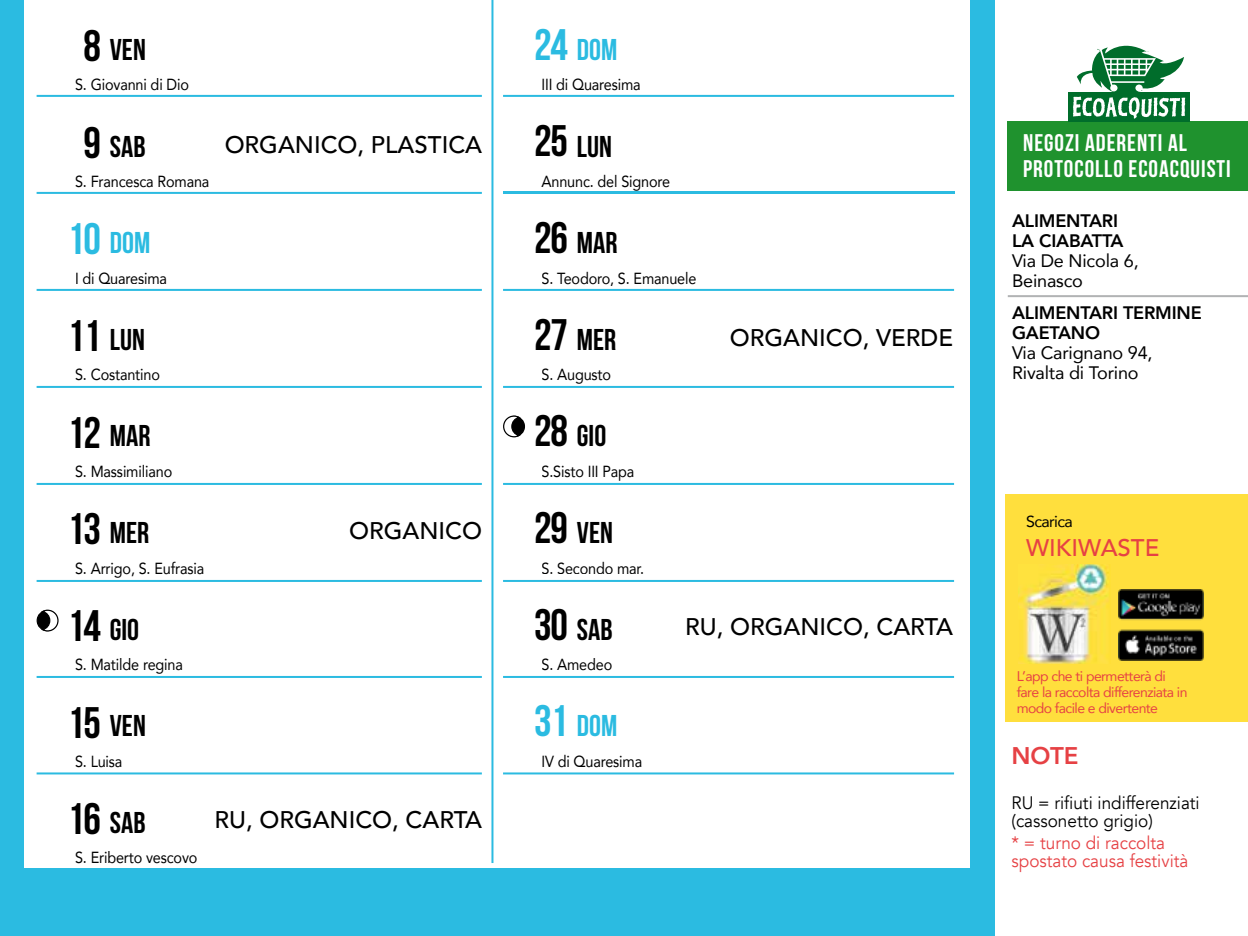
<style>
.page{position:relative;width:1248px;height:936px;background:#fff}
.page>*{position:absolute;margin:0;border:0;box-sizing:border-box;transform-origin:0 0}
.t1{font:44px/96.6px "Bebas Neue";letter-spacing:-.025em;color:#000;text-align:justify}
.t2{font:44px "Bebas Neue";color:#2bbbe1}
.t3{font:30px "Bebas Neue";color:#000}
.t4{font:30px "Bebas Neue";color:#2bbbe1}
.t5{font:500 24px "Avenir";color:#000}
.t6{font:24px/26px "Bebas Neue";letter-spacing:.04em;color:#fff}
.t7{font:500 24px "Avenir";color:#e64144}
.t8{font:800 24px "Avenir";color:#e64144}
.t9{font:18px/20px "Avenir";letter-spacing:-.01em;color:#000}
.t10{font:800 18px/20px "Avenir";letter-spacing:-.01em;color:#000}
.t11{font:18px/18px "Avenir";color:#000;scale:.95 1}
.t12{font:18px/18px "Avenir";color:#e64144;scale:.95 1}
.t13{font:16px "Avenir";letter-spacing:-.01em;color:#000;scale:.9 1}
.t14{font:16px "Avenir";letter-spacing:-.04em;color:#000}
.t15{font:14px/16px "Avenir";letter-spacing:-.04em;color:#e64144}
</style>
<div class="page">
<div style="left:1007px;top:121px;width:240px;height:70px;background:#1f922e"></div>
<div style="left:1068px;top:92px;width:121px;height:29px;background:#006d2b"></div>
<svg style="left:1073px;top:45px;width:112px;height:74px"></svg>
<div style="left:0;top:0;width:995px;height:935px;background:#2bbbe1"></div>
<div style="left:24px;top:0;width:945px;height:867px;background:#fff"></div>
<hr style="left:491px;top:0;width:2px;height:863px;background:#2bbbe1">
<hr style="left:503px;top:676px;width:450px;height:2px;background:#2bbbe1">
<hr style="left:503px;top:580px;width:450px;height:2px;background:#2bbbe1">
<hr style="left:503px;top:483px;width:450px;height:2px;background:#2bbbe1">
<hr style="left:503px;top:386px;width:450px;height:2px;background:#2bbbe1">
<hr style="left:503px;top:289px;width:450px;height:2px;background:#2bbbe1">
<hr style="left:503px;top:192px;width:450px;height:2px;background:#2bbbe1">
<hr style="left:503px;top:95px;width:450px;height:2px;background:#2bbbe1">
<hr style="left:503px;top:772px;width:450px;height:2px;background:#2bbbe1">
<hr style="left:37px;top:676px;width:445px;height:2px;background:#2bbbe1">
<hr style="left:37px;top:580px;width:445px;height:2px;background:#2bbbe1">
<hr style="left:37px;top:483px;width:445px;height:2px;background:#2bbbe1">
<hr style="left:37px;top:386px;width:445px;height:2px;background:#2bbbe1">
<hr style="left:37px;top:289px;width:445px;height:2px;background:#2bbbe1">
<hr style="left:37px;top:192px;width:445px;height:2px;background:#2bbbe1">
<hr style="left:37px;top:95px;width:445px;height:2px;background:#2bbbe1">
<hr style="left:37px;top:772px;width:445px;height:2px;background:#2bbbe1">
<div style="left:504px;top:416px;width:20px;height:20px;background:#000;border-radius:50%"></div>
<div style="left:503px;top:416px;width:22px;height:21px;border:1px solid #000;border-radius:50%"></div>
<svg style="left:503px;top:415px;width:19px;height:23px"></svg>
<div style="left:37px;top:610px;width:21px;height:21px;border:1px solid #000;border-radius:50%"></div>
<svg style="left:39px;top:609px;width:20px;height:23px"></svg>
<hr style="left:1007px;top:295px;width:240px;height:2px;background:#b1b3b4">
<div style="left:1005px;top:494px;width:242px;height:227px;background:#ffdf3d"></div>
<img style="left:1018px;top:564px;width:91px;height:99px">
<img style="left:1118px;top:589px;width:85px;height:32px">
<img style="left:1118px;top:629px;width:85px;height:31px">
<h1 class="t1" style="left:83px;top:-3px;width:19px">8<br>9</h1>
<h2 class="t3" style="left:110px;top:33px;width:37px">VEN</h2>
<p class="t13" style="left:75px;top:72px;width:128px">S. Giovanni di Dio</p>
<h2 class="t3" style="left:110px;top:130px;width:37px">SAB</h2>
<p class="t13" style="left:75px;top:168px;width:151px">S. Francesca Romana</p>
<h1 class="t2" style="left:67px;top:215px;width:35px">10</h1>
<h2 class="t4" style="left:110px;top:226px;width:42px">DOM</h2>
<p class="t13" style="left:75px;top:265px;width:104px">I di Quaresima</p>
<h3 class="t5" style="left:225px;top:124px;width:259px">ORGANICO, PLASTICA</h3>
<h1 class="t1" style="left:67px;top:287px;width:35px">11<br>12<br>13<br>14<br>15<br>16</h1>
<h2 class="t3" style="left:110px;top:323px;width:36px">LUN</h2>
<p class="t13" style="left:75px;top:362px;width:96px">S. Costantino</p>
<h2 class="t3" style="left:110px;top:419px;width:42px">MAR</h2>
<p class="t13" style="left:75px;top:458px;width:109px">S. Massimiliano</p>
<h2 class="t3" style="left:110px;top:516px;width:41px">MER</h2>
<p class="t13" style="left:75px;top:555px;width:145px">S. Arrigo, S. Eufrasia</p>
<h2 class="t3" style="left:110px;top:613px;width:31px">GIO</h2>
<p class="t13" style="left:75px;top:651px;width:121px">S. Matilde regina</p>
<h2 class="t3" style="left:110px;top:709px;width:37px">VEN</h2>
<p class="t13" style="left:75px;top:748px;width:54px">S. Luisa</p>
<h2 class="t3" style="left:110px;top:806px;width:37px">SAB</h2>
<h3 class="t5" style="left:349px;top:509px;width:134px">ORGANICO</h3>
<h3 class="t5" style="left:214px;top:798px;width:269px">RU, ORGANICO, CARTA</h3>
<h1 class="t2" style="left:534px;top:20px;width:35px">24</h1>
<h2 class="t4" style="left:577px;top:33px;width:42px">DOM</h2>
<p class="t13" style="left:541px;top:72px;width:112px">III di Quaresima</p>
<h1 class="t1" style="left:534px;top:92px;width:35px">25<br>26<br>27<br>28<br>29<br>30</h1>
<h2 class="t3" style="left:577px;top:130px;width:36px">LUN</h2>
<p class="t13" style="left:541px;top:168px;width:144px">Annunc. del Signore</p>
<h2 class="t3" style="left:577px;top:226px;width:42px">MAR</h2>
<p class="t13" style="left:541px;top:265px;width:174px">S. Teodoro, S. Emanuele</p>
<h3 class="t5" style="left:729px;top:316px;width:225px">ORGANICO, VERDE</h3>
<h2 class="t3" style="left:577px;top:323px;width:41px">MER</h2>
<p class="t13" style="left:541px;top:362px;width:79px">S. Augusto</p>
<h2 class="t3" style="left:577px;top:419px;width:31px">GIO</h2>
<p class="t13" style="left:541px;top:458px;width:105px">S.Sisto III Papa</p>
<h2 class="t3" style="left:577px;top:516px;width:37px">VEN</h2>
<p class="t13" style="left:541px;top:555px;width:115px">S. Secondo mar.</p>
<h3 class="t5" style="left:685px;top:606px;width:269px">RU, ORGANICO, CARTA</h3>
<h2 class="t3" style="left:577px;top:613px;width:37px">SAB</h2>
<p class="t13" style="left:541px;top:651px;width:80px">S. Amedeo</p>
<h1 class="t2" style="left:534px;top:696px;width:35px">31</h1>
<h2 class="t4" style="left:577px;top:709px;width:42px">DOM</h2>
<p class="t13" style="left:541px;top:748px;width:113px">IV di Quaresima</p>
<p class="t13" style="left:75px;top:845px;width:137px">S. Eriberto vescovo</p>
<h3 class="t6" style="left:1023px;top:129px;width:209px">NEGOZI ADERENTI AL<br>PROTOCOLLO ECOACQUISTI</h3>
<p class="t10" style="left:1011px;top:211px;width:113px">ALIMENTARI<br>LA CIABATTA</p>
<p class="t9" style="left:1011px;top:250px;width:128px">Via De Nicola 6,<br>Beinasco</p>
<p class="t10" style="left:1011px;top:303px;width:191px">ALIMENTARI TERMINE<br>GAETANO</p>
<p class="t9" style="left:1011px;top:342px;width:142px">Via Carignano 94,<br>Rivalta di Torino</p>
<p class="t14" style="left:1026px;top:509px;width:48px">Scarica</p>
<h3 class="t7" style="left:1026px;top:526px;width:135px">WIKIWASTE</h3>
<p class="t15" style="left:1016px;top:667px;width:172px">L’app che ti permetterà di fare la raccolta differenziata in modo facile e divertente</p>
<h3 class="t8" style="left:1011px;top:737px;width:68px">NOTE</h3>
<p class="t11" style="left:1011px;top:794px;width:199px">RU = rifiuti indifferenziati (cassonetto grigio)</p>
<p class="t12" style="left:1011px;top:834px;width:188px">* = turno di raccolta spostato causa festività</p>
</div>
